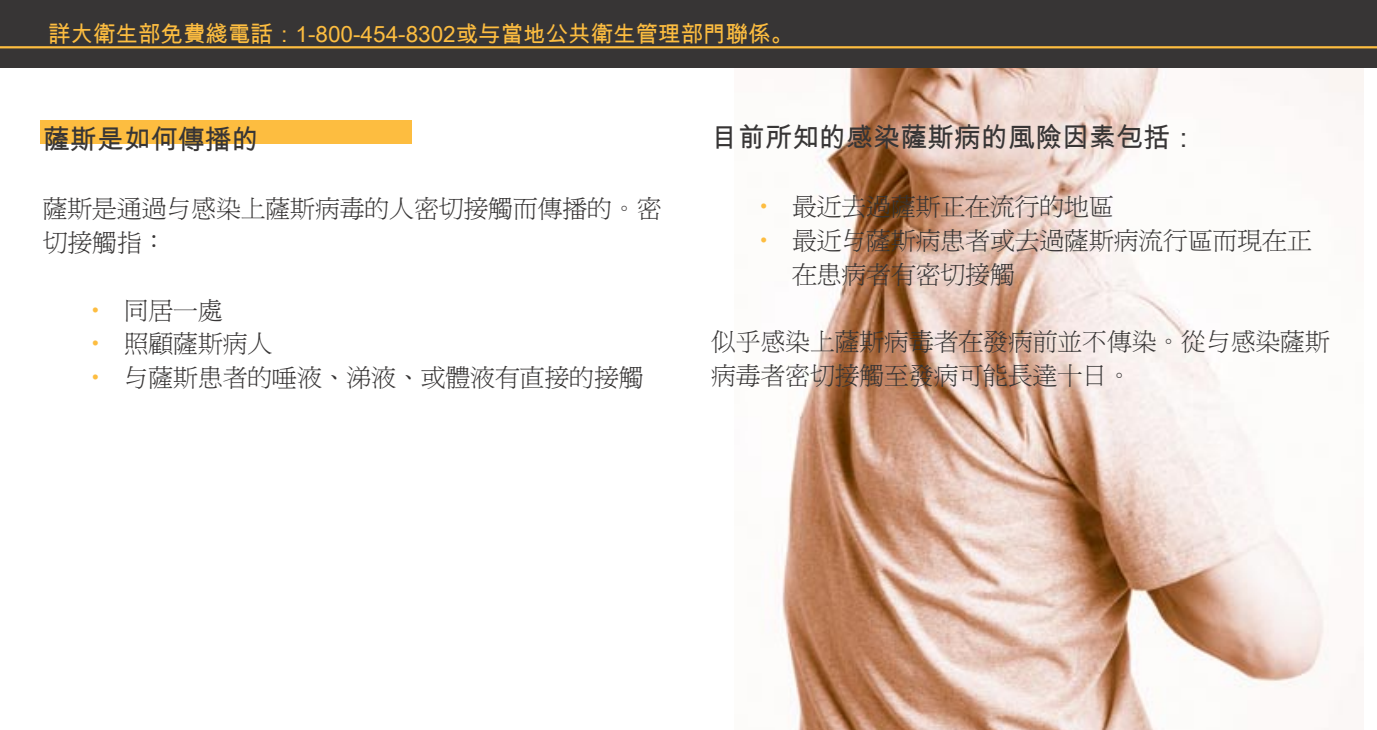
<style>
.page{position:relative;width:1377px;height:730px;background:#fff}
.page>*{position:absolute;margin:0;border:0;box-sizing:border-box;transform-origin:0 0}
.t1{font:27px "Arial Unicode MS";color:#373535}
.t2{font:24.75px/33.8px "Ming Li U";color:#373535}
.t3{font:22.5px "Arial Unicode MS";color:#fdbd40}
.s1{color:#fdbd40}
</style>
<div class="page">
<div style="left:0;top:0;width:1377px;height:67px;background:#373535"></div>
<hr style="left:0;top:46px;width:1377px;height:2px;background:#fdbd40">
<div style="left:40px;top:120px;width:372px;height:24px;background:#fdbd40"></div>
<img style="left:774px;top:68px;width:590px;height:661px">
<p class="t3" style="left:48px;top:18px;width:747px">詳大衛生部免費綫電話：1-800-454-8302或与當地公共衛生管理部門聯係。</p>
<p class="t1" style="left:43px;top:119px;width:217px">薩斯是如何傳播的</p>
<p class="t2" style="left:43px;top:192px;width:620px">薩斯是通過与感染上薩斯病毒的人密切接觸而傳播的。密切接觸指：</p>
<p class="t2" style="left:83px;top:293px;width:141px"><span class="s1">•</span> 同居一處</p>
<p class="t2" style="left:83px;top:327px;width:190px"><span class="s1">•</span> 照顧薩斯病人</p>
<p class="t2" style="left:83px;top:360px;width:562px"><span class="s1">•</span> 与薩斯患者的唾液、涕液、或體液有直接的接觸</p>
<p class="t1" style="left:711px;top:117px;width:487px">目前所知的感染薩斯病的風險因素包括：</p>
<p class="t2" style="left:752px;top:190px;width:364px"><span class="s1">•</span> 最近去過薩斯正在流行的地區</p>
<p class="t2" style="left:792px;top:223px;width:521px;text-indent:-40px"><span class="s1">•</span> 最近与薩斯病患者或去過薩斯病流行區而現在正在患病者有密切接觸</p>
<p class="t2" style="left:711px;top:325px;width:620px">似乎感染上薩斯病毒者在發病前並不傳染。從与感染薩斯病毒者密切接觸至發病可能長達十日。</p>
</div>
